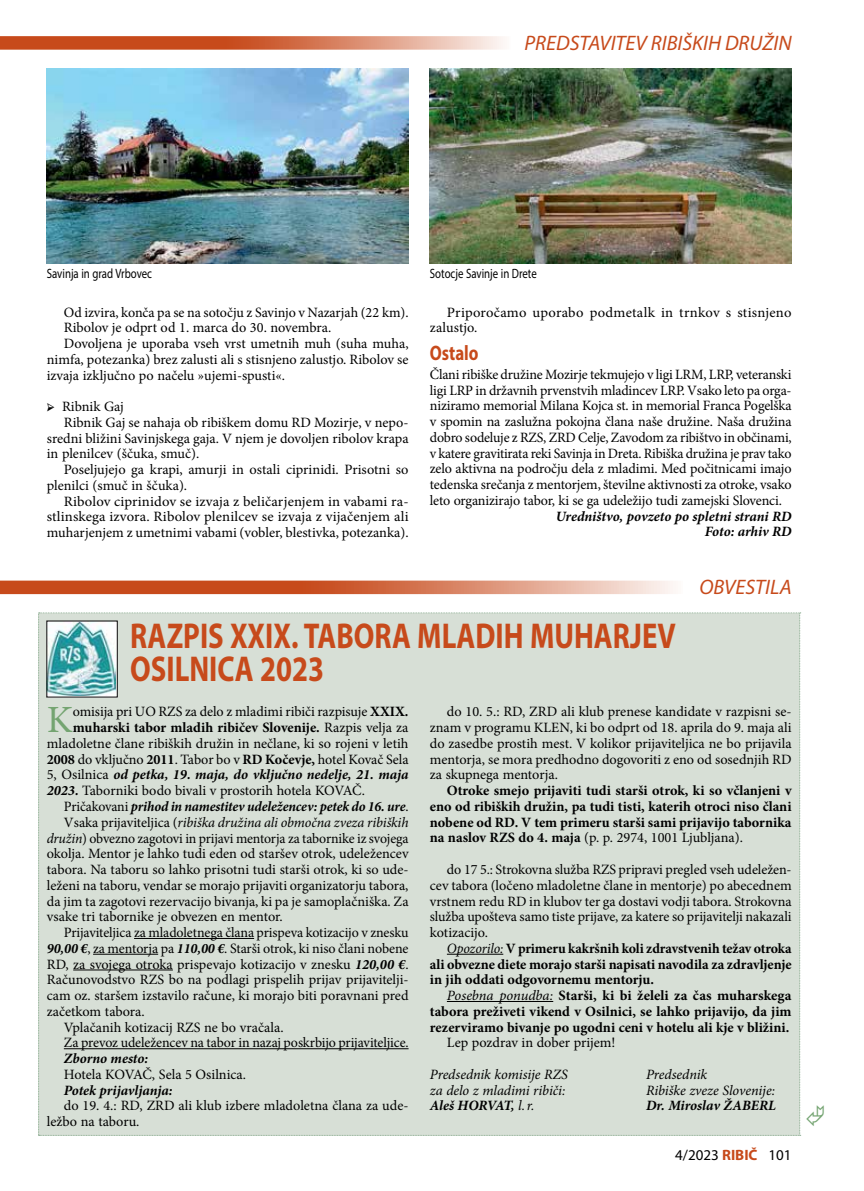
<style>
.page{position:relative;width:864px;height:1191px;background:#fff}
.page>*{position:absolute;margin:0;border:0;box-sizing:border-box;transform-origin:0 0}
.t1{font:38.55px "Minion Pro";color:#74a471}
.t2{font:700 36px/33px "Myriad Pro";color:#c74a1b;scale:.8 1}
.t3{font:italic 21px "Myriad Pro";color:#c74a1b}
.t4{font:700 21px "Myriad Pro";color:#c74a1b;scale:.8 1}
.t5{font:15px "Myriad Pro";color:#000}
.t6{font:14.25px/15.8px "Minion Pro";color:#000;text-align:justify}
.t7{font:700 14.25px/15.8px "Minion Pro";color:#000;text-align:justify}
.t8{font:italic 700 14.25px/15.8px "Minion Pro";letter-spacing:-.005em;color:#000;text-align:right}
.t9{font:italic 14.25px "Minion Pro";letter-spacing:-.005em;color:#000}
.t10{font:13.5px "Myriad Pro";color:#000;scale:.8 1}
.s1{font-weight:700}
.s2{font-weight:400}
.s3{font-weight:400;font-style:normal}
.s4{font-weight:700;font-style:italic}
.s5{font-style:normal}
.s6{font-style:italic}
.s7{font-weight:400;font-style:italic}
.s8{font-weight:700;color:#c74a1b}
</style>
<div class="page">
<svg style="left:0;top:36px;width:503px;height:14px;background:#d57956"></svg>
<img style="left:47px;top:68px;width:361px;height:196px">
<img style="left:429px;top:68px;width:362px;height:196px">
<div style="left:38px;top:612px;width:762px;height:524px;background:#d7dfd6"></div>
<hr style="left:134px;top:938px;width:120px;height:1px;background:#000">
<hr style="left:93px;top:954px;width:65px;height:1px;background:#000">
<hr style="left:73px;top:969px;width:100px;height:1px;background:#000">
<hr style="left:64px;top:1048px;width:344px;height:1px;background:#000">
<hr style="left:446px;top:954px;width:57px;height:1px;background:#000">
<hr style="left:446px;top:1001px;width:107px;height:1px;background:#000">
<img style="left:49px;top:623px;width:66px;height:72px">
<svg style="left:0;top:580px;width:673px;height:14px;background:#d57a58"></svg>
<h3 class="t3" style="left:524px;top:30px;width:268px">PREDSTAVITEV RIBIŠKIH DRUŽIN</h3>
<p class="t10" style="left:47px;top:265px;width:133px">Savinja in grad Vrbovec</p>
<p class="t10" style="left:429px;top:265px;width:135px">Sotocje Savinje in Drete</p>
<p class="t6" style="left:64px;top:304px;width:346px">Od izvira, konča pa se na sotočju z Savinjo v Nazarjah (22 km).</p>
<p class="t6" style="left:64px;top:320px;width:269px">Ribolov je odprt od 1. marca do 30. novembra.</p>
<p class="t6" style="left:64px;top:336px;width:346px">Dovoljena je uporaba vseh vrst umetnih muh (suha muha,</p>
<p class="t6" style="left:47px;top:351px;width:363px">nimfa, potezanka) brez zalusti ali s stisnjeno zalustjo. Ribolov se</p>
<p class="t6" style="left:47px;top:367px;width:240px">izvaja izključno po načelu »ujemi-spusti«.</p>
<p class="t6" style="left:47px;top:399px;width:79px"><span class="s1">➢</span> Ribnik Gaj</p>
<p class="t6" style="left:64px;top:414px;width:346px">Ribnik Gaj se nahaja ob ribiškem domu RD Mozirje, v nepo-</p>
<p class="t6" style="left:47px;top:430px;width:363px">sredni bližini Savinjskega gaja. V njem je dovoljen ribolov krapa</p>
<p class="t6" style="left:47px;top:446px;width:154px">in plenilcev (ščuka, smuč).</p>
<p class="t6" style="left:64px;top:462px;width:346px">Poseljujejo ga krapi, amurji in ostali ciprinidi. Prisotni so</p>
<p class="t6" style="left:47px;top:477px;width:142px">plenilci (smuč in ščuka).</p>
<p class="t6" style="left:64px;top:493px;width:346px">Ribolov ciprinidov se izvaja z beličarjenjem in vabami ra-</p>
<p class="t6" style="left:47px;top:509px;width:363px">stlinskega izvora. Ribolov plenilcev se izvaja z vijačenjem ali</p>
<p class="t6" style="left:47px;top:525px;width:363px">muharjenjem z umetnimi vabami (vobler, blestivka, potezanka).</p>
<p class="t6" style="left:429px;top:304px;width:363px;text-indent:17px">Priporočamo uporabo podmetalk in trnkov s stisnjeno zalustjo.</p>
<h3 class="t4" style="left:429px;top:339px;width:62px">Ostalo</h3>
<p class="t6" style="left:429px;top:366px;width:363px">Člani ribiške družine Mozirje tekmujejo v ligi LRM, LRP, veteranski ligi LRP in državnih prvenstvih mladincev LRP. Vsako leto pa orga&shy;niziramo memorial Milana Kojca st. in memorial Franca Pogelška v spomin na zaslužna pokojna člana naše družine. Naša družina dobro sodeluje z RZS, ZRD Celje, Zavodom za ribištvo in občinami, v katere gravitirata reki Savinja in Dreta. Ribiška družina je prav tako zelo aktivna na področju dela z mladimi. Med počitnicami imajo tedenska srečanja z mentorjem, številne aktivnosti za otroke, vsako leto organizirajo tabor, ki se ga udeležijo tudi zamejski Slovenci.</p>
<p class="t8" style="left:555px;top:508px;width:237px">Uredništvo, povzeto po spletni strani RD<br>Foto: arhiv RD</p>
<h3 class="t3" style="left:699px;top:574px;width:94px">OBVESTILA</h3>
<h2 class="t2" style="left:130px;top:618px;width:683px">RAZPIS XXIX. TABORA MLADIH MUHARJEV<br>OSILNICA 2023</h2>
<h1 class="t1" style="left:47px;top:694px;width:27px">K</h1>
<p class="t6" style="left:73px;top:704px;width:337px">omisija pri UO RZS za delo z mladimi ribiči razpisuje <span class="s1">XXIX.</span></p>
<p class="t7" style="left:73px;top:719px;width:337px">muharski tabor mladih ribičev Slovenije. <span class="s2">Razpis velja za</span></p>
<p class="t6" style="left:47px;top:735px;width:363px">mladoletne člane ribiških družin in nečlane, ki so rojeni v letih</p>
<p class="t6" style="left:47px;top:751px;width:363px"><span class="s1">2008</span> do vključno <span class="s1">2011</span>. Tabor bo v <span class="s1">RD Kočevje,</span> hotel Kovač Sela</p>
<p class="t8" style="left:47px;top:767px;width:363px"><span class="s3">5, Osilnica</span> od petka, 19. maja, do vključno nedelje, 21. maja</p>
<p class="t6" style="left:47px;top:783px;width:319px"><span class="s4">2023.</span> Taborniki bodo bivali v prostorih hotela KOVAČ.</p>
<p class="t8" style="left:64px;top:798px;width:346px"><span class="s3">Pričakovani</span> prihod in namestitev udeležencev: petek do 16. ure<span class="s3">.</span></p>
<p class="t9" style="left:64px;top:812px;width:346px"><span class="s5">Vsaka prijaviteljica (</span>ribiška družina ali območna zveza ribiških</p>
<p class="t6" style="left:47px;top:830px;width:363px"><span class="s6">družin</span>) obvezno zagotovi in prijavi mentorja za tabornike iz svojega</p>
<p class="t6" style="left:47px;top:846px;width:363px">okolja. Mentor je lahko tudi eden od staršev otrok, udeležencev</p>
<p class="t6" style="left:47px;top:861px;width:363px">tabora. Na taboru so lahko prisotni tudi starši otrok, ki so ude-</p>
<p class="t6" style="left:47px;top:877px;width:363px">leženi na taboru, vendar se morajo prijaviti organizatorju tabora,</p>
<p class="t6" style="left:47px;top:893px;width:363px">da jim ta zagotovi rezervacijo bivanja, ki pa je samoplačniška. Za</p>
<p class="t6" style="left:47px;top:909px;width:237px">vsake tri tabornike je obvezen en mentor.</p>
<p class="t6" style="left:64px;top:924px;width:346px">Prijaviteljica za mladoletnega člana prispeva kotizacijo v znesku</p>
<p class="t6" style="left:47px;top:940px;width:363px"><span class="s4">90,00 €</span>, za mentorja pa <span class="s4">110,00 €</span>. Starši otrok, ki niso člani nobene</p>
<p class="t6" style="left:47px;top:956px;width:363px">RD, za svojega otroka prispevajo kotizacijo v znesku <span class="s4">120,00 €</span>.</p>
<p class="t6" style="left:47px;top:972px;width:363px">Računovodstvo RZS bo na podlagi prispelih prijav prijavitelji-</p>
<p class="t6" style="left:47px;top:987px;width:363px">cam oz. staršem izstavilo račune, ki morajo biti poravnani pred</p>
<p class="t6" style="left:47px;top:1003px;width:99px">začetkom tabora.</p>
<p class="t6" style="left:64px;top:1019px;width:221px">Vplačanih kotizacij RZS ne bo vračala.</p>
<p class="t6" style="left:64px;top:1035px;width:346px">Za prevoz udeležencev na tabor in nazaj poskrbijo prijaviteljice.</p>
<p class="t8" style="left:64px;top:1050px;width:86px">Zborno mesto:</p>
<p class="t6" style="left:64px;top:1066px;width:184px">Hotela KOVAČ, Sela 5 Osilnica.</p>
<p class="t8" style="left:64px;top:1082px;width:110px">Potek prijavljanja:</p>
<p class="t6" style="left:47px;top:1098px;width:363px;text-indent:17px">do 19. 4.: RD, ZRD ali klub izbere mladoletna člana za ude&shy;ležbo na taboru.</p>
<p class="t6" style="left:429px;top:704px;width:363px;text-indent:17px">do 10. 5.: RD, ZRD ali klub prenese kandidate v razpisni se&shy;znam v programu KLEN, ki bo odprt od 18. aprila do 9. maja ali do zasedbe prostih mest. V kolikor prijaviteljica ne bo prijavila mentorja, se mora predhodno dogovoriti z eno od sosednjih RD za skupnega mentorja.</p>
<p class="t7" style="left:429px;top:782px;width:363px;text-indent:17px">Otroke smejo prijaviti tudi starši otrok, ki so včlanjeni v eno od ribiških družin, pa tudi tisti, katerih otroci niso člani nobene od RD. V tem primeru starši sami prijavijo tabornika na naslov RZS do 4. maja <span class="s2">(p. p. 2974, 1001 Ljubljana).</span></p>
<p class="t6" style="left:429px;top:861px;width:363px;text-indent:17px">do 17 5.: Strokovna služba RZS pripravi pregled vseh udeležen&shy;cev tabora (ločeno mladoletne člane in mentorje) po abecednem vrstnem redu RD in klubov ter ga dostavi vodji tabora. Strokovna služba upošteva samo tiste prijave, za katere so prijavitelji nakazali kotizacijo.</p>
<p class="t7" style="left:429px;top:940px;width:363px;text-indent:17px"><span class="s7">Opozorilo:</span> V primeru kakršnih koli zdravstvenih težav otroka ali obvezne diete morajo starši napisati navodila za zdravljenje in jih oddati odgovornemu mentorju.</p>
<p class="t7" style="left:429px;top:987px;width:363px;text-indent:17px"><span class="s7">Posebna ponudba:</span> Starši, ki bi želeli za čas muharskega tabora preživeti vikend v Osilnici, se lahko prijavijo, da jim rezerviramo bivanje po ugodni ceni v hotelu ali kje v bližini.</p>
<p class="t6" style="left:446px;top:1035px;width:170px">Lep pozdrav in dober prijem!</p>
<p class="t9" style="left:429px;top:1064px;width:139px">Predsednik komisije RZS</p>
<p class="t9" style="left:645px;top:1064px;width:63px">Predsednik</p>
<p class="t9" style="left:429px;top:1080px;width:137px">za delo z mladimi ribiči:</p>
<p class="t9" style="left:645px;top:1080px;width:130px">Ribiške zveze Slovenije:</p>
<p class="t8" style="left:429px;top:1097px;width:106px">Aleš HORVAT, <span class="s2">l.r.</span></p>
<p class="t8" style="left:645px;top:1097px;width:131px">Dr. Miroslav ŽABERL</p>
<p class="t5" style="left:675px;top:1145px;width:118px">4/2023 <span class="s8">RIBIČ</span> 101</p>
</div>
